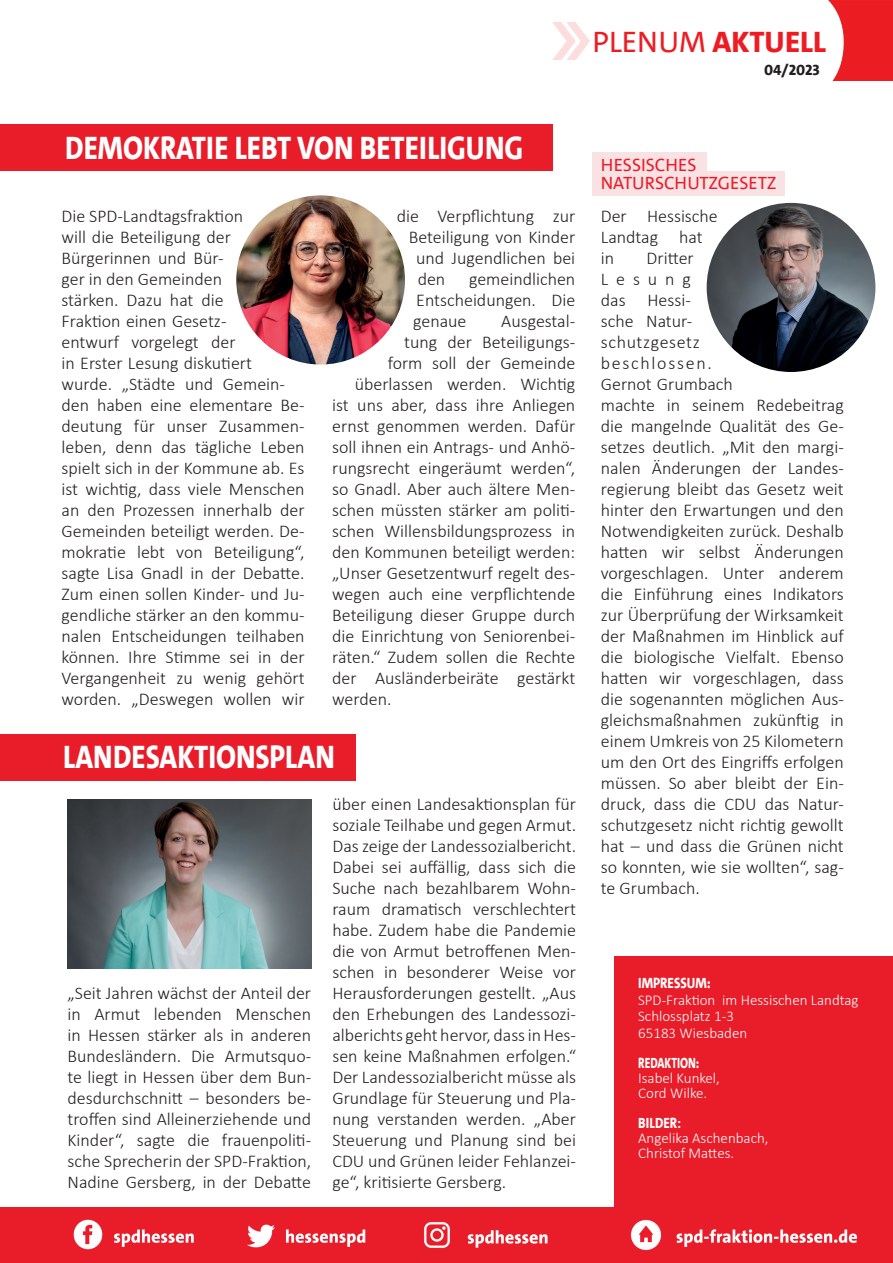
<style>
.page{position:relative;width:893px;height:1263px;background:#fff}
.page>*{position:absolute;margin:0;border:0;box-sizing:border-box;transform-origin:0 0}
.t1{font:800 33px "SPD The Sans";color:#fff;scale:.85 1}
.t2{font:800 30px "SPD The Sans";color:#ed1c23}
.t3{font:300 18px/21px "Calibri";color:#231f20}
.t4{font:18px/18px "SPD The Sans";color:#e91c29}
.t5{font:300 15px/16.5px "Calibri";color:#fff}
.t6{font:800 15px "SPD The Sans";color:#fff;scale:.85 1}
.t7{font:800 15px "SPD The Sans";color:#fff;scale:.75 1}
.t8{font:800 15px "SPD The Sans Versal";color:#231f20}
.s1{font-weight:400}
.s2{font-family:"Calibri";font-weight:700}
</style>
<div class="page">
<img style="left:553px;top:23px;width:36px;height:37px">
<img style="left:828px;top:0;width:65px;height:81px">
<div style="left:592px;top:152px;width:115px;height:24px;background:#f9e2e4"></div>
<div style="left:592px;top:171px;width:193px;height:24px;background:#f9e2e4"></div>
<div style="left:614px;top:957px;width:279px;height:306px;background:#e91c29"></div>
<img style="left:236px;top:195px;width:169px;height:169px;border-radius:84px">
<img style="left:707px;top:203px;width:168px;height:169px;border-radius:84px">
<div style="left:0;top:734px;width:355px;height:46px;background:#e91c29"></div>
<div style="left:0;top:1208px;width:631px;height:55px;background:#e91c29"></div>
<img style="left:73px;top:1219px;width:30px;height:31px">
<img style="left:248px;top:1224px;width:27px;height:5px">
<img style="left:424px;top:1222px;width:26px;height:7px">
<img style="left:632px;top:1219px;width:28px;height:31px">
<div style="left:0;top:125px;width:552px;height:46px;background:#e91c29"></div>
<svg style="left:114px;top:1229px;width:743px;height:19px"></svg>
<img style="left:68px;top:799px;width:243px;height:169px">
<h2 class="t2" style="left:592px;top:22px;width:235px"><span class="s1">PLENUM</span> AKTUELL</h2>
<p class="t8" style="left:764px;top:60px;width:57px">04/2023</p>
<h1 class="t1" style="left:65px;top:127px;width:540px">DEMOKRATIE LEBT VON BETEILIGUNG</h1>
<p class="t3" style="left:62px;top:205px;width:245px">Die SPD-Landtagsfraktion<br>will die Beteiligung der<br>Bürgerinnen und Bür-<br>ger in den Gemeinden<br>stärken. Dazu hat die<br>Fraktion einen Gesetz-<br>entwurf vorgelegt der<br>in Erster Lesung diskutiert wurde. „Städte und Gemein&shy;den haben eine elementare Be&shy;deutung für unser Zusammen&shy;leben, denn das tägliche Leben spielt sich in der Kommune ab. Es ist wichtig, dass viele Menschen an den Prozessen innerhalb der<br>Gemeinden beteiligt werden. De&shy;mokratie lebt von Beteiligung“, sagte Lisa Gnadl in der Debatte.<br>Zum einen sollen Kinder- und Ju&shy;gendliche stärker an den kommu&shy;nalen Entscheidungen teilhaben können. Ihre Stimme sei in der<br>Vergangenheit zu wenig gehört worden. „Deswegen wollen wir</p>
<p class="t3" style="left:397px;top:205px;width:180px">die Verpflichtung zur</p>
<p class="t3" style="left:409px;top:226px;width:168px">Beteiligung von Kinder</p>
<p class="t3" style="left:416px;top:247px;width:161px">und Jugendlichen bei</p>
<p class="t3" style="left:418px;top:268px;width:29px">den</p>
<p class="t3" style="left:413px;top:268px;width:164px;text-align:justify;text-indent:56px">gemeindlichen Entscheidungen. Die genaue</p>
<p class="t3" style="left:501px;top:310px;width:76px">Ausgestal-</p>
<p class="t3" style="left:404px;top:331px;width:172px">tung der Beteiligungs-</p>
<p class="t3" style="left:388px;top:352px;width:189px">form soll der Gemeinde</p>
<p class="t3" style="left:355px;top:373px;width:222px">überlassen werden. Wichtig</p>
<p class="t3" style="left:332px;top:394px;width:245px">ist uns aber, dass ihre Anliegen</p>
<p class="t3" style="left:332px;top:415px;width:245px">ernst genommen werden. Dafür</p>
<p class="t3" style="left:332px;top:436px;width:244px">soll ihnen ein Antrags- und Anhö-</p>
<p class="t3" style="left:332px;top:457px;width:245px">rungsrecht eingeräumt werden“,</p>
<p class="t3" style="left:332px;top:478px;width:244px">so Gnadl. Aber auch ältere Men-</p>
<p class="t3" style="left:332px;top:499px;width:244px">schen müssten stärker am politi-</p>
<p class="t3" style="left:332px;top:520px;width:245px">schen Willensbildungsprozess in</p>
<p class="t3" style="left:332px;top:541px;width:245px">den Kommunen beteiligt werden:</p>
<p class="t3" style="left:332px;top:562px;width:244px">„Unser Gesetzentwurf regelt des-</p>
<p class="t3" style="left:332px;top:583px;width:245px">wegen auch eine verpflichtende</p>
<p class="t3" style="left:332px;top:604px;width:245px">Beteiligung dieser Gruppe durch</p>
<p class="t3" style="left:332px;top:625px;width:244px">die Einrichtung von Seniorenbei-</p>
<p class="t3" style="left:332px;top:646px;width:244px">räten.“ Zudem sollen die Rechte</p>
<p class="t3" style="left:332px;top:667px;width:245px">der Ausländerbeiräte gestärkt</p>
<p class="t3" style="left:332px;top:688px;width:61px">werden.</p>
<h1 class="t1" style="left:63px;top:736px;width:321px">LANDESAKTIONSPLAN</h1>
<p class="t3" style="left:68px;top:982px;width:245px;text-align:justify">„Seit Jahren wächst der Anteil der in Armut lebenden Menschen in Hessen stärker als in anderen Bundesländern. Die Armutsquo&shy;te liegt in Hessen über dem Bun&shy;desdurchschnitt – besonders be&shy;troffen sind Alleinerziehende und Kinder“, sagte die frauenpoliti&shy;sche Sprecherin der SPD-Fraktion, Nadine Gersberg, in der Debatte</p>
<p class="t3" style="left:332px;top:793px;width:245px;text-align:justify">über einen Landesaktionsplan für soziale Teilhabe und gegen Armut.<br>Das zeige der Landessozialbericht.<br>Dabei sei auffällig, dass sich die Suche nach bezahlbarem Wohn&shy;raum dramatisch verschlechtert habe. Zudem habe die Pandemie die von Armut betroffenen Men&shy;schen in besonderer Weise vor Herausforderungen gestellt. „Aus den Erhebungen des Landessozi&shy;alberichts geht hervor, dass in Hes&shy;sen keine Maßnahmen erfolgen.“ Der Landessozialbericht müsse als Grundlage für Steuerung und Pla&shy;nung verstanden werden. „Aber Steuerung und Planung sind bei CDU und Grünen leider Fehlanzei&shy;ge“, kritisierte Gersberg.</p>
<p class="t4" style="left:601px;top:156px;width:177px">HESSISCHES<br>NATURSCHUTZGESETZ</p>
<p class="t3" style="left:601px;top:205px;width:119px">Der Hessische<br>Landtag hat in</p>
<p class="t3" style="left:601px;top:248px;width:245px;text-indent:46px">Dritter<br>Lesung<br>das Hessi-<br>sche Natur-<br>schutzgesetz<br>beschlossen.<br>Gernot Grumbach<br>machte in seinem Redebeitrag die mangelnde Qualität des Ge&shy;setzes deutlich. „Mit den margi&shy;nalen Änderungen der Landes&shy;regierung bleibt das Gesetz weit hinter den Erwartungen und den<br>Notwendigkeiten zurück. Deshalb hatten wir selbst Änderungen vorgeschlagen. Unter anderem die Einführung eines Indikators zur Überprüfung der Wirksamkeit der Maßnahmen im Hinblick auf die biologische Vielfalt. Ebenso hatten wir vorgeschlagen, dass die sogenannten möglichen Aus&shy;gleichsmaßnahmen zukünftig in einem Umkreis von 25 Kilometern um den Ort des Eingriffs erfolgen müssen. So aber bleibt der Ein&shy;druck, dass die CDU das Natur&shy;schutzgesetz nicht richtig gewollt hat – und dass die Grünen nicht so konnten, wie sie wollten“, sag&shy;te Grumbach.</p>
<p class="t6" style="left:638px;top:974px;width:87px">IMPRESSUM:</p>
<p class="t5" style="left:638px;top:991px;width:222px">SPD-Fraktion im Hessischen Landtag<br>Schlossplatz 1-3<br>65183 Wiesbaden</p>
<p class="t7" style="left:638px;top:1053px;width:83px">REDAKTION:</p>
<p class="t5" style="left:638px;top:1070px;width:83px;line-height:15px">Isabel Kunkel,<br>Cord Wilke.</p>
<p class="t6" style="left:638px;top:1113px;width:52px">BILDER<span class="s2">:</span></p>
<p class="t5" style="left:638px;top:1130px;width:132px;line-height:15px">Angelika Aschenbach,<br>Christof Mattes.</p>
</div>
